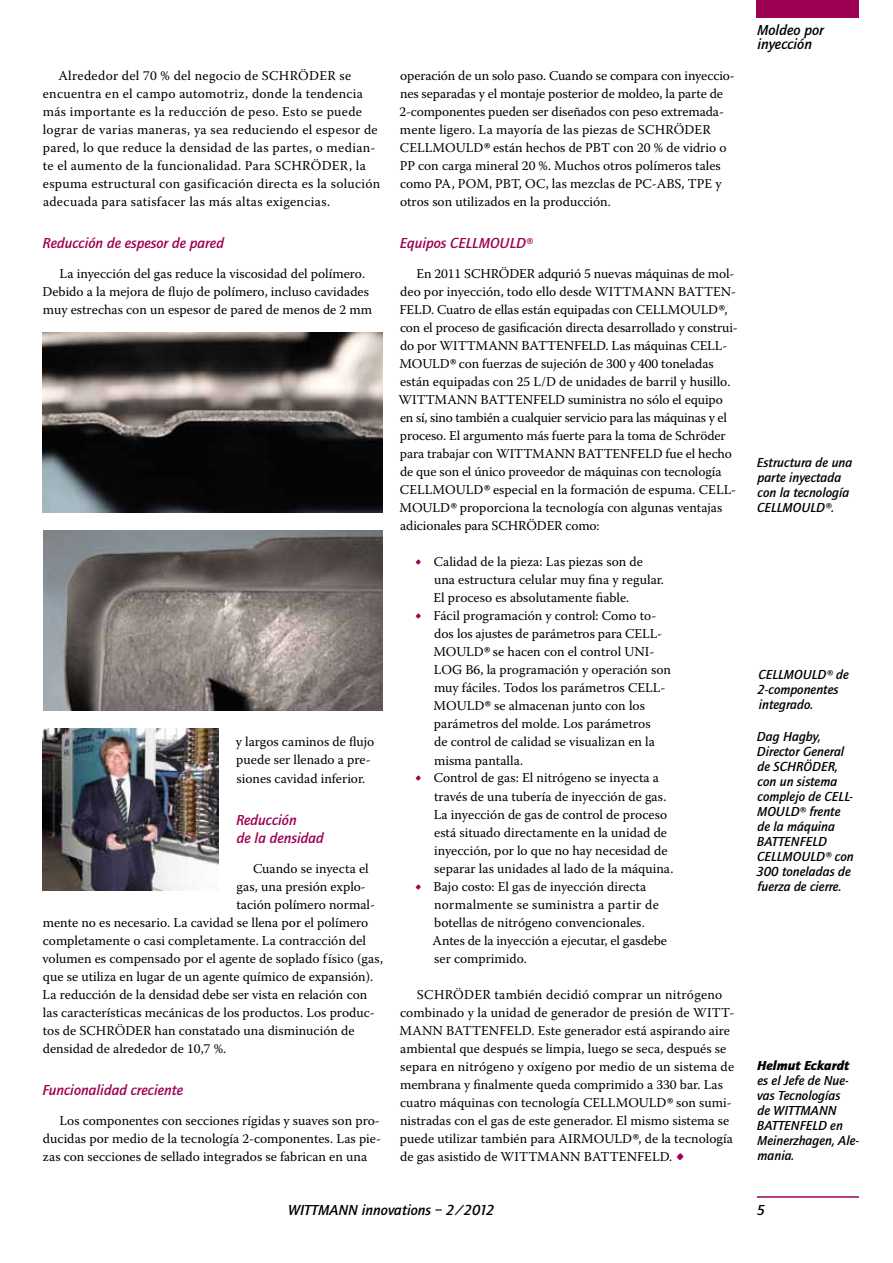
<style>
.page{position:relative;width:893px;height:1263px;background:#fff}
.page>*{position:absolute;margin:0;border:0;box-sizing:border-box;transform-origin:0 0}
.t1{font:italic 500 15px/18px "Quay Sans";color:#9e0054}
.t2{font:italic 500 15px/13.5px "Quay Sans";color:#000}
.t3{font:13.5px/18px "Warnock Pro";color:#000}
.t4{font:13.5px/18px "Warnock Pro";letter-spacing:.02em;color:#000}
.t5{font:italic 500 13.5px/15px "Quay Sans";color:#000}
.t6{font:italic 900 13.5px "Quay Sans";color:#000}
.s1{font-family:"Quay Sans";font-weight:500;font-style:italic}
.s2{font-size:18px;color:#9e0054}
.s3{font-size:24px;color:#9e0054}
</style>
<div class="page">
<div style="left:757px;top:0;width:102px;height:18px;background:#9e0054"></div>
<hr style="left:757px;top:1196px;width:102px;height:2px;background:#9e0054">
<img style="left:43px;top:333px;width:340px;height:179px">
<img style="left:43px;top:530px;width:340px;height:180px">
<img style="left:43px;top:728px;width:176px;height:163px">
<p class="t4" style="left:43px;top:66px;width:339px;text-indent:16px">Alrededor del 70 % del negocio de SCHRÖDER se encuentra en el campo automotriz, donde la tendencia más importante es la reducción de peso. Esto se puede lograr de varias maneras, ya sea reduciendo el espesor de pared, lo que reduce la densidad de las partes, o median&shy;te el aumento de la funcionalidad. Para SCHRÖDER, la espuma estructural con gasificación directa es la solución adecuada para satisfacer las más altas exigencias.</p>
<p class="t1" style="left:43px;top:234px;width:183px">Reducción de espesor de pared</p>
<p class="t3" style="left:43px;top:264px;width:331px;text-indent:17px">La inyección del gas reduce la viscosidad del polímero.<br>Debido a la mejora de flujo de polímero, incluso cavidades muy estrechas con un espesor de pared de menos de 2 mm</p>
<p class="t3" style="left:236px;top:733px;width:140px">y largos caminos de flujo puede ser llenado a pre&shy;siones cavidad inferior.</p>
<p class="t1" style="left:236px;top:811px;width:89px">Reducción<br>de la densidad</p>
<p class="t3" style="left:253px;top:859px;width:117px">Cuando se inyecta el</p>
<p class="t3" style="left:236px;top:877px;width:131px">gas, una presión explo-</p>
<p class="t3" style="left:236px;top:895px;width:140px">tación polímero normal-</p>
<p class="t3" style="left:43px;top:913px;width:327px">mente no es necesario. La cavidad se llena por el polímero</p>
<p class="t3" style="left:43px;top:931px;width:324px">completamente o casi completamente. La contracción del</p>
<p class="t3" style="left:42px;top:949px;width:342px">volumen es compensado por el agente de soplado físico (gas,</p>
<p class="t3" style="left:43px;top:967px;width:332px">que se utiliza en lugar de un agente químico de expansión).</p>
<p class="t3" style="left:43px;top:985px;width:326px">La reducción de la densidad debe ser vista en relación con</p>
<p class="t3" style="left:43px;top:1003px;width:333px">las características mecánicas de los productos. Los produc-</p>
<p class="t3" style="left:43px;top:1021px;width:313px">tos de SCHRÖDER han constatado una disminución de</p>
<p class="t3" style="left:43px;top:1039px;width:185px">densidad de alrededor de 10,7 %.</p>
<p class="t1" style="left:43px;top:1081px;width:142px">Funcionalidad creciente</p>
<p class="t3" style="left:43px;top:1111px;width:340px;text-align:justify;text-indent:17px">Los componentes con secciones rígidas y suaves son pro&shy;ducidas por medio de la tecnología 2-componentes. Las pie&shy;zas con secciones de sellado integrados se fabrican en una</p>
<p class="t3" style="left:399px;top:66px;width:337px">operación de un solo paso. Cuando se compara con inyeccio&shy;nes separadas y el montaje posterior de moldeo, la parte de 2-componentes pueden ser diseñados con peso extremada&shy;mente ligero. La mayoría de las piezas de SCHRÖDER CELLMOULD<span class="s1">®</span> están hechos de PBT con 20 % de vidrio o PP con carga mineral 20 %. Muchos otros polímeros tales como PA, POM, PBT, OC, las mezclas de PC-ABS, TPE y otros son utilizados en la producción.</p>
<p class="t1" style="left:400px;top:234px;width:135px">Equipos CELLMOULD®</p>
<p class="t3" style="left:399px;top:264px;width:341px;text-indent:18px">En 2011 SCHRÖDER adqurió 5 nuevas máquinas de mol&shy;deo por inyección, todo ello desde WITTMANN BATTEN-FELD. Cuatro de ellas están equipadas con CELLMOULD<span class="s1">®</span>, con el proceso de gasificación directa desarrollado y construi&shy;do por WITTMANN BATTENFELD. Las máquinas CELL-MOULD<span class="s1">®</span> con fuerzas de sujeción de 300 y 400 toneladas están equipadas con 25 L/D de unidades de barril y husillo.<br>WITTMANN BATTENFELD suministra no sólo el equipo en sí, sino también a cualquier servicio para las máquinas y el proceso. El argumento más fuerte para la toma de Schröder para trabajar con WITTMANN BATTENFELD fue el hecho de que son el único proveedor de máquinas con tecnología CELLMOULD<span class="s1">®</span> especial en la formación de espuma. CELL-MOULD<span class="s1">®</span> proporciona la tecnología con algunas ventajas adicionales para SCHRÖDER como:</p>
<p class="t3" style="left:434px;top:553px;width:232px;text-indent:-19px"><span class="s2">•</span> Calidad de la pieza: Las piezas son de una estructura celular muy fina y regular.<br>El proceso es absolutamente fiable.</p>
<p class="t3" style="left:433px;top:607px;width:239px;text-indent:-19px"><span class="s2">•</span> Fácil programación y control: Como to&shy;dos los ajustes de parámetros para CELL-MOULD<span class="s1">®</span> se hacen con el control UNI-LOG B6, la programación y operación son muy fáciles. Todos los parámetros CELL-MOULD<span class="s1">®</span> se almacenan junto con los parámetros del molde. Los parámetros<br>de control de calidad se visualizan en la misma pantalla.</p>
<p class="t3" style="left:434px;top:769px;width:241px;text-indent:-19px"><span class="s2">•</span> Control de gas: El nitrógeno se inyecta a través de una tubería de inyección de gas.<br>La inyección de gas de control de proceso está situado directamente en la unidad de inyección, por lo que no hay necesidad de separar las unidades al lado de la máquina.</p>
<p class="t3" style="left:433px;top:877px;width:236px;text-indent:-18px"><span class="s2">•</span> Bajo costo: El gas de inyección directa normalmente se suministra a partir de botellas de nitrógeno convencionales.<br>Antes de la inyección a ejecutar, el gasdebe ser comprimido.</p>
<p class="t3" style="left:399px;top:985px;width:336px;text-indent:17px">SCHRÖDER también decidió comprar un nitrógeno combinado y la unidad de generador de presión de WITT-MANN BATTENFELD. Este generador está aspirando aire ambiental que después se limpia, luego se seca, después se separa en nitrógeno y oxígeno por medio de un sistema de membrana y finalmente queda comprimido a 330 bar. Las cuatro máquinas con tecnología CELLMOULD<span class="s1">®</span> son sumi&shy;nistradas con el gas de este generador. El mismo sistema se puede utilizar también para AIRMOULD<span class="s1">®</span>, de la tecnología de gas asistido de WITTMANN BATTENFELD. <span class="s3">•</span></p>
<p class="t2" style="left:757px;top:24px;width:68px">Moldeo por inyección</p>
<p class="t5" style="left:757px;top:456px;width:97px">Estructura de una parte inyectada con la tecnología<br>CELLMOULD®.</p>
<p class="t5" style="left:757px;top:668px;width:93px">CELLMOULD® de<br>2-componentes integrado.</p>
<p class="t5" style="left:756px;top:729px;width:99px">Dag Hagby,<br>Director General de SCHRÖDER, con un sistema complejo de CELL-<br>MOULD® frente de la máquina<br>BATTENFELD<br>CELLMOULD® con<br>300 toneladas de fuerza de cierre.</p>
<p class="t6" style="left:757px;top:1058px;width:94px">Helmut Eckardt</p>
<p class="t5" style="left:757px;top:1073px;width:104px">es el Jefe de Nue&shy;vas Tecnologías<br>de WITTMANN<br>BATTENFELD en<br>Meinerzhagen, Ale&shy;mania.</p>
<p class="t2" style="left:288px;top:1203px;width:208px">WITTMANN innovations – 2/2012</p>
<p class="t2" style="left:757px;top:1203px;width:10px">5</p>
</div>
